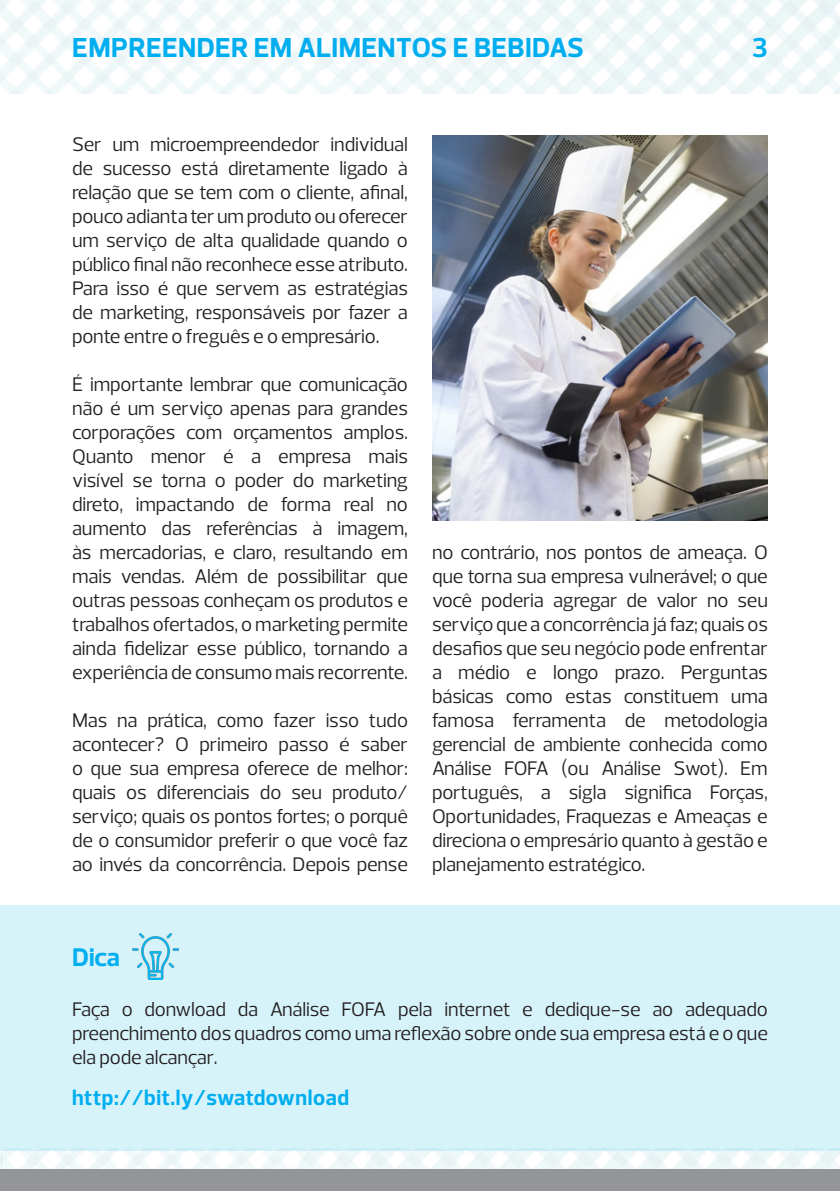
<style>
.page{position:relative;width:840px;height:1191px;background:#fff}
.page>*{position:absolute;margin:0;border:0;box-sizing:border-box;transform-origin:0 0}
.t1{font:700 28px "Prelo";letter-spacing:.015em;color:#00aeef}
.t2{font:700 26px "Prelo";color:#00aeef}
.t3{font:700 22px "Prelo";letter-spacing:.025em;color:#00aeef}
.t4{font:20px/24px "Prelo";letter-spacing:-.01em;color:#231f20;text-align:justify}
</style>
<div class="page">
<img style="left:0;top:1150px;width:1px;height:19px">
<hr style="left:0;top:1169px;width:4px;height:22px;background:#939598">
<div style="left:1px;top:1169px;width:838px;height:22px;background:#939598"></div>
<img style="left:432px;top:136px;width:335px;height:385px">
<div style="left:0;top:905px;width:839px;height:245px;background:#d7f3fa"></div>
<img style="left:132px;top:934px;width:46px;height:46px">
<h1 class="t1" style="left:72px;top:30px;width:513px">EMPREENDER EM ALIMENTOS E BEBIDAS</h1>
<p class="t1" style="left:751px;top:30px;width:17px">3</p>
<p class="t4" style="left:72px;top:132px;width:337px">Ser um microempreendedor individual de sucesso está diretamente ligado à relação que se tem com o cliente, afinal, pouco adianta ter um produto ou oferecer um serviço de alta qualidade quando o público final não reconhece esse atributo.<br>Para isso é que servem as estratégias de marketing, responsáveis por fazer a ponte entre o freguês e o empresário.</p>
<p class="t4" style="left:72px;top:372px;width:337px">É importante lembrar que comunicação não é um serviço apenas para grandes corporações com orçamentos amplos.<br>Quanto menor é a empresa mais visível se torna o poder do marketing direto, impactando de forma real no aumento das referências à imagem, às mercadorias, e claro, resultando em mais vendas. Além de possibilitar que outras pessoas conheçam os produtos e trabalhos ofertados, o marketing permite ainda fidelizar esse público, tornando a experiência de consumo mais recorrente.</p>
<p class="t4" style="left:72px;top:708px;width:337px">Mas na prática, como fazer isso tudo acontecer? O primeiro passo é saber o que sua empresa oferece de melhor: quais os diferenciais do seu produto/ serviço; quais os pontos fortes; o porquê de o consumidor preferir o que você faz ao invés da concorrência. Depois pense</p>
<p class="t4" style="left:432px;top:540px;width:337px">no contrário, nos pontos de ameaça. O que torna sua empresa vulnerável; o que você poderia agregar de valor no seu serviço que a concorrência já faz; quais os desafios que seu negócio pode enfrentar a médio e longo prazo. Perguntas básicas como estas constituem uma famosa ferramenta de metodologia gerencial de ambiente conhecida como Análise FOFA (ou Análise Swot). Em português, a sigla significa Forças, Oportunidades, Fraquezas e Ameaças e direciona o empresário quanto à gestão e planejamento estratégico.</p>
<p class="t2" style="left:72px;top:941px;width:49px">Dica</p>
<p class="t4" style="left:72px;top:997px;width:697px">Faça o donwload da Análise FOFA pela internet e dedique-se ao adequado preenchimento dos quadros como uma reflexão sobre onde sua empresa está e o que ela pode alcançar.</p>
<p class="t3" style="left:72px;top:1084px;width:278px">http://bit.ly/swatdownload</p>
</div>
